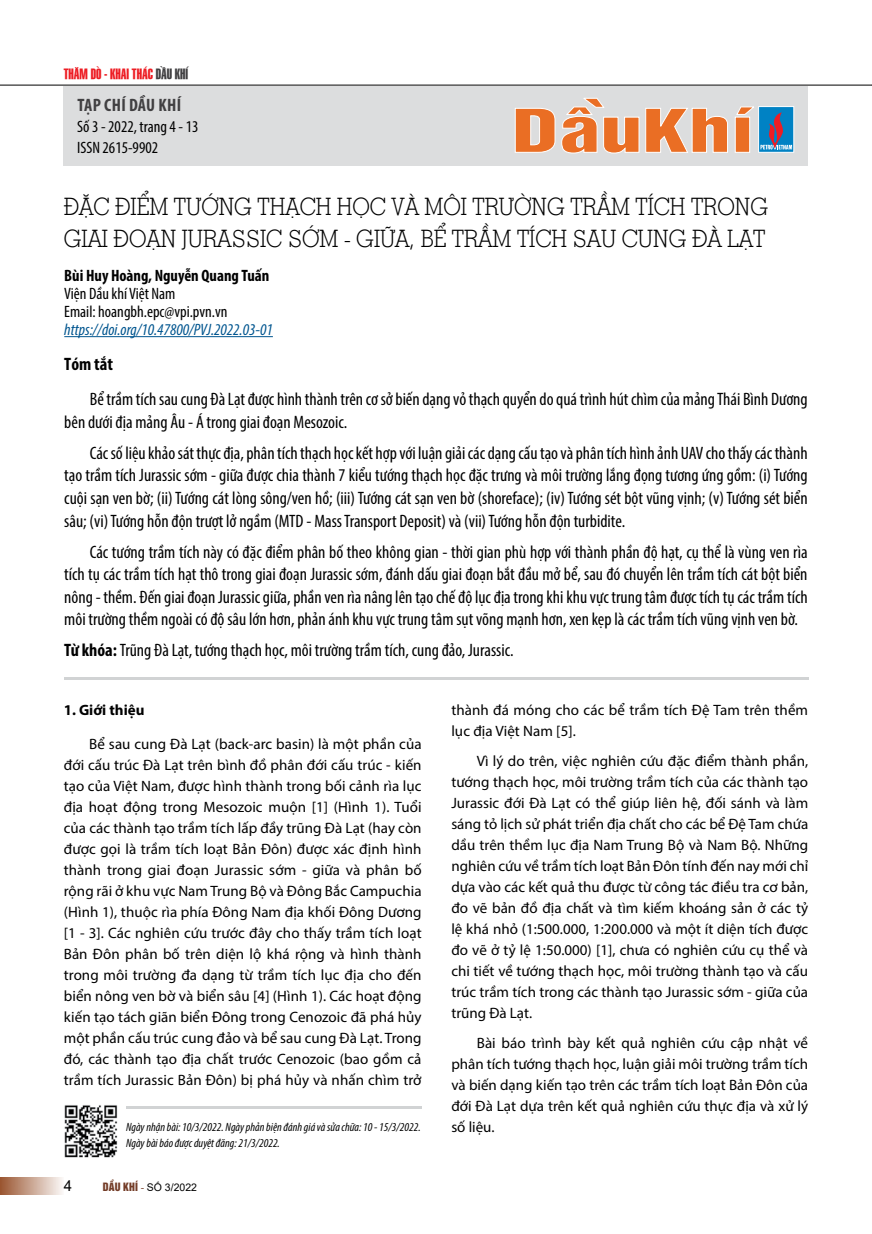
<style>
.page{position:relative;width:872px;height:1234px;background:#fff}
.page>*{position:absolute;margin:0;border:0;box-sizing:border-box;transform-origin:0 0}
.t1{font:300 24px/31.5px "Geo Slab 703";color:#000;scale:.9 1}
.t2{font:condensed 18px/22.5px "Myriad Pro";color:#000;text-align:justify}
.t3{font:700 condensed 18px "Myriad Pro";letter-spacing:.02em;color:#414042}
.t4{font:700 condensed 18px "Myriad Pro";color:#000}
.t5{font:condensed 16.5px/21px "Myriad Pro";color:#000}
.t6{font:italic condensed 16.5px "Myriad Pro";color:#00558f}
.t7{font:700 condensed 16.5px "Myriad Pro";color:#000}
.t8{font:15px/21px "Myriad Pro";color:#000;text-align:justify}
.t9{font:700 15px "Myriad Pro";color:#000}
.t10{font:15px "Arial";color:#000}
.t11{font:14.25px "SFU Swiss BT Extra Compressed";color:#ed1d24}
.t12{font:italic condensed 12px "Myriad Pro";color:#000}
.t13{font:10.5px "Arial";color:#000}
.s1{color:#414042}
.s2{font-weight:700}
.s3{font-family:"UTM Helvet Ins";color:#733c27}
.s4{font-family:"Times New Roman";color:#733c27}
</style>
<div class="page">
<hr style="left:0;top:85px;width:872px;height:1px;background:#000">
<div style="left:0;top:1176px;width:64px;height:17px;background:linear-gradient(to right,#9a5530,#faf7f5)"></div>
<div style="left:63px;top:86px;width:744px;height:79px;background:#dcddde"></div>
<div style="left:758px;top:106px;width:36px;height:47px;border:1px solid #fff"></div>
<svg style="left:515px;top:98px;width:277px;height:55px"></svg>
<hr style="left:126px;top:1105px;width:295px;height:3px;background:#d1d3d4">
<img style="left:64px;top:1105px;width:54px;height:53px">
<hr style="left:64px;top:336px;width:209px;height:1px;background:#00558f">
<hr style="left:64px;top:677px;width:744px;height:3px;background:#d1d3d4">
<p class="t11" style="left:64px;top:62px;width:126px">THĂM DÒ - KHAI THÁC <span class="s1">DẦU KHÍ</span></p>
<p class="t3" style="left:77px;top:94px;width:105px">TẠP CHÍ DẦU KHÍ</p>
<p class="t5" style="left:77px;top:115px;width:123px">Số 3 - 2022, trang 4 - 13<br>ISSN 2615-9902</p>
<h1 class="t1" style="left:64px;top:190px;width:784px">ĐẶC ĐIỂM TƯỚNG THẠCH HỌC VÀ MÔI TRƯỜNG TRẦM TÍCH TRONG<br>GIAI ĐOẠN JURASSIC SỚM - GIỮA, BỂ TRẦM TÍCH SAU CUNG ĐÀ LẠT</h1>
<p class="t7" style="left:64px;top:265px;width:206px">Bùi Huy Hoàng, Nguyễn Quang Tuấn</p>
<p class="t5" style="left:64px;top:284px;width:165px;line-height:18px">Viện Dầu khí Việt Nam<br>Email: hoangbh.epc@vpi.pvn.vn</p>
<p class="t6" style="left:64px;top:319px;width:210px">https://doi.org/10.47800/PVJ.2022.03-01</p>
<p class="t4" style="left:64px;top:353px;width:50px">Tóm tắt</p>
<p class="t2" style="left:64px;top:388px;width:745px;text-indent:26px">Bể trầm tích sau cung Đà Lạt được hình thành trên cơ sở biến dạng vỏ thạch quyển do quá trình hút chìm của mảng Thái Bình Dương bên dưới địa mảng Âu - Á trong giai đoạn Mesozoic.</p>
<p class="t2" style="left:64px;top:441px;width:745px;text-indent:26px">Các số liệu khảo sát thực địa, phân tích thạch học kết hợp với luận giải các dạng cấu tạo và phân tích hình ảnh UAV cho thấy các thành tạo trầm tích Jurassic sớm - giữa được chia thành 7 kiểu tướng thạch học đặc trưng và môi trường lắng đọng tương ứng gồm: (i) Tướng cuội sạ n ven bờ; (ii) Tướng cát lòng sông/ven hồ; (iii) Tướng cát sạ n ven bờ (shoreface); (iv) Tướng sét bột vũng vịnh; (v) Tướng sét biển sâu; (vi) Tướng hỗn độn trượt lở ngầm (MTD - Mass Transport Deposit) và (vii) Tướng hỗn độn turbidite.</p>
<p class="t2" style="left:64px;top:540px;width:745px;text-indent:26px">Các tướng trầm tích này có đặc điểm phân bố theo không gian - thời gian phù hợp với thành phần độ hạt, cụ thể là vùng ven rìa tích tụ các trầm tích hạt thô trong giai đoạn Jurassic sớm, đánh dấu giai đoạn bắt đầu mở bể, sau đó chuyển lên trầm tích cát bột biển nông - thềm. Đến giai đoạn Jurassic giữa, phần ven rìa nâng lên tạo chế độ lục địa trong khi khu vực trung tâm được tích tụ các trầm tích môi trường thềm ngoài có độ sâu lớn hơn, phản ánh khu vực trung tâm sụt võng mạnh hơn, xen kẹp là các trầm tích vũng vịnh ven bờ.</p>
<p class="t2" style="left:64px;top:638px;width:451px"><span class="s2">Từ khóa:</span> Trũng Đà Lạt, tướng thạch học, môi trường trầm tích, cung đảo, Jurassic.</p>
<p class="t9" style="left:64px;top:700px;width:82px">1. Giới thiệu</p>
<p class="t8" style="left:64px;top:733px;width:359px;text-indent:26px">Bể sau cung Đà Lạt (back-arc basin) là một phần của đới cấu trúc Đà Lạt trên bình đồ phân đới cấu trúc - kiến tạo của Việt Nam, được hình thành trong bối cảnh rìa lục địa hoạt động trong Mesozoic muộn [1] (Hình 1). Tuổi của các thành tạo trầm tích lấp đầy trũng Đà Lạt (hay còn được gọi là trầm tích loạt Bản Đôn) được xác định hình thành trong giai đoạn Jurassic sớm - giữa và phân bố rộng rãi ở khu vực Nam Trung Bộ và Đông Bắc Campuchia (Hình 1), thuộc rìa phía Đông Nam địa khối Đông Dương [1 - 3]. Các nghiên cứu trước đây cho thấy trầm tích loạt Bản Đôn phân bố trên diện lộ khá rộng và hình thành trong môi trường đa dạng từ trầm tích lục địa cho đến biển nông ven bờ và biển sâu [4] (Hình 1). Các hoạt động kiến tạo tách giãn biển Đông trong Cenozoic đã phá hủy một phần cấu trúc cung đảo và bể sau cung Đà Lạt. Trong đó, các thành tạo địa chất trước Cenozoic (bao gồm cả trầm tích Jurassic Bản Đôn) bị phá hủy và nhấn chìm trở</p>
<p class="t8" style="left:451px;top:699px;width:358px">thành đá móng cho các bể trầm tích Đệ Tam trên thềm lục địa Việt Nam [5].</p>
<p class="t8" style="left:451px;top:749px;width:358px;text-indent:26px">Vì lý do trên, việc nghiên cứu đặc điểm thành phần, tướng thạch học, môi trường trầm tích của các thành tạo Jurassic đới Đà Lạt có thể giúp liên hệ, đối sánh và làm sáng tỏ lịch sử phát triển địa chất cho các bể Đệ Tam chứa dầu trên thềm lục địa Nam Trung Bộ và Nam Bộ. Những nghiên cứu về trầm tích loạt Bản Đôn tính đến nay mới chỉ dựa vào các kết quả thu được từ công tác điều tra cơ bản, đo vẽ bản đồ địa chất và tìm kiếm khoáng sản ở các tỷ lệ khá nhỏ (1:500.000, 1:200.000 và một ít diện tích được đo vẽ ở tỷ lệ 1:50.000) [1], chưa có nghiên cứu cụ thể và chi tiết về tướng thạch học, môi trường thành tạo và cấu trúc trầm tích trong các thành tạo Jurassic sớm - giữa của trũng Đà Lạt.</p>
<p class="t8" style="left:451px;top:1031px;width:358px;text-indent:26px">Bài báo trình bày kết quả nghiên cứu cập nhật về phân tích tướng thạch học, luận giải môi trường trầm tích và biến dạng kiến tạo trên các trầm tích loạt Bản Đôn của đới Đà Lạt dựa trên kết quả nghiên cứu thực địa và xử lý</p>
<p class="t12" style="left:126px;top:1119px;width:296px">Ngày nhận bài: 10/3/2022. Ngày phản biện đánh giá và sửa chữa: 10 - 15/3/2022.</p>
<p class="t8" style="left:451px;top:1115px;width:45px">số liệu.</p>
<p class="t12" style="left:126px;top:1135px;width:155px">Ngày bài báo được duyệt đăng: 21/3/2022.</p>
<p class="t10" style="left:64px;top:1175px;width:10px">4</p>
<p class="t13" style="left:103px;top:1179px;width:96px"><span class="s3">DẦU KHÍ</span> <span class="s4">-</span> SỐ 3/2022</p>
</div>
